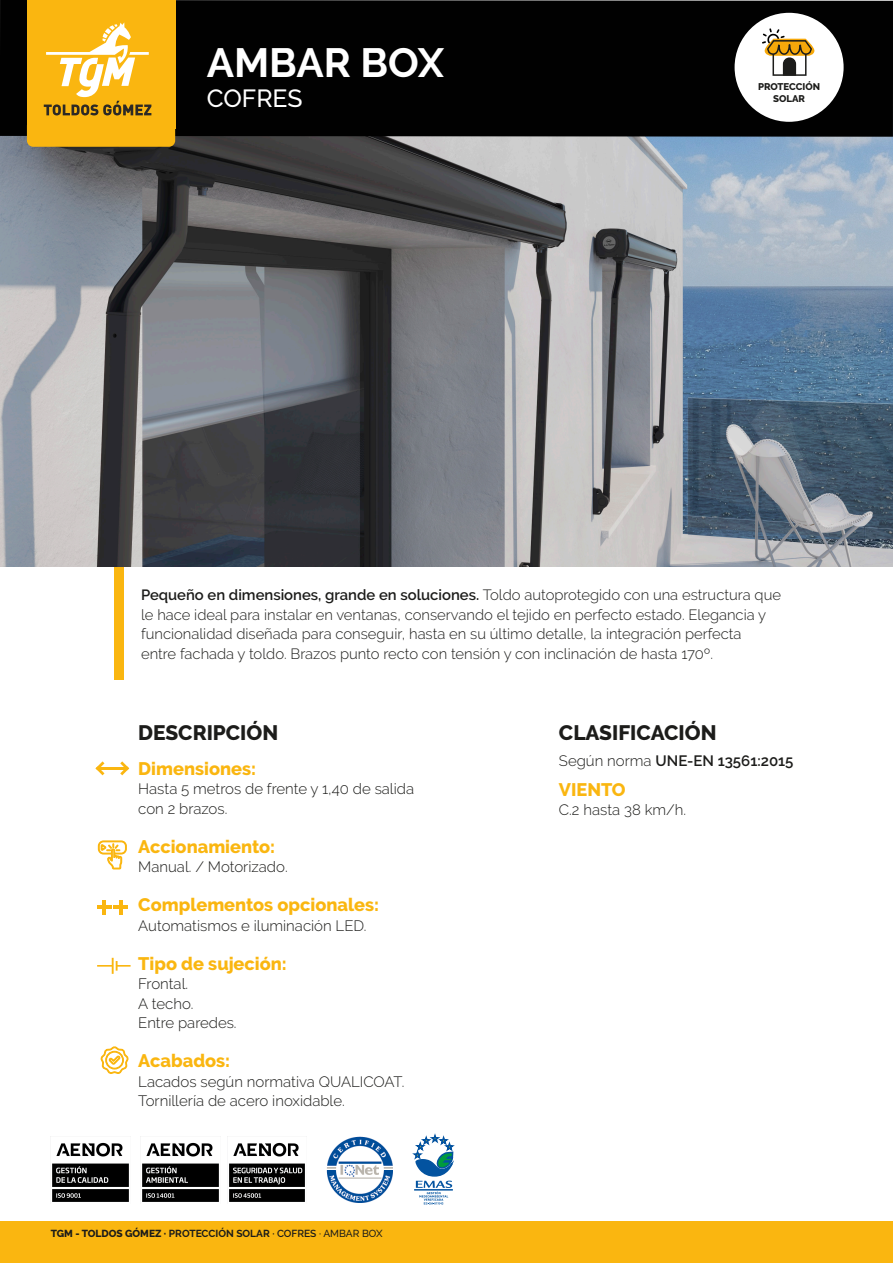
<style>
.page{position:relative;width:893px;height:1263px;background:#fff}
.page>*{position:absolute;margin:0;border:0;box-sizing:border-box;transform-origin:0 0}
.t1{font:700 40.65px "Raleway";color:#fff}
.t2{font:500 24.75px "Raleway";color:#fff}
.t3{font:800 20.85px "Raleway";color:#1c1c1a}
.t4{font:800 18.15px "Raleway";color:#fab610}
.t5{font:300 15px/19.5px "Raleway";color:#1c1c1a}
.t6{font:600 15px "Raleway";color:#1c1c1a}
.t7{font:300 14.85px/19.5px "Raleway";color:#1c1c1a}
.t8{font:800 10.2px "Raleway";color:#1c1c1a}
.t9{font:800 9.75px/11.6px "Raleway";color:#1c1c1a;text-align:center}
.s1{font-weight:600}
.s2{font-weight:700}
.s3{font-weight:500}
.s4{font-weight:300}
</style>
<div class="page">
<div style="left:114px;top:559px;width:10px;height:121px;background:#fab610"></div>
<img style="left:0;top:137px;width:893px;height:429px">
<div style="left:0;top:0;width:893px;height:137px;background:#010101"></div>
<div style="left:735px;top:13px;width:109px;height:109px;background:#fff;border-radius:50%"></div>
<div style="left:27px;top:0;width:148px;height:129px;background:#fab610"></div>
<svg style="left:44px;top:22px;width:107px;height:93px"></svg>
<svg style="left:762px;top:15px;width:53px;height:61px"></svg>
<div style="left:27px;top:119px;width:148px;height:28px;background:#fab610;border-radius:6px"></div>
<div style="left:0;top:1221px;width:893px;height:42px;background:#fab610"></div>
<img style="left:326px;top:1136px;width:67px;height:67px">
<img style="left:52px;top:1142px;width:77px;height:60px">
<img style="left:142px;top:1142px;width:77px;height:60px">
<img style="left:229px;top:1142px;width:76px;height:60px">
<svg style="left:412px;top:1133px;width:43px;height:71px"></svg>
<hr style="left:113px;top:906px;width:15px;height:3px;background:#fab610">
<hr style="left:119px;top:900px;width:3px;height:15px;background:#fab610">
<hr style="left:97px;top:906px;width:15px;height:3px;background:#fab610">
<hr style="left:102px;top:900px;width:4px;height:15px;background:#fab610">
<hr style="left:99px;top:767px;width:27px;height:3px;background:#fab610">
<svg style="left:96px;top:761px;width:8px;height:14px"></svg>
<svg style="left:120px;top:761px;width:9px;height:14px"></svg>
<svg style="left:97px;top:958px;width:34px;height:16px"></svg>
<svg style="left:100px;top:1046px;width:29px;height:28px"></svg>
<svg style="left:98px;top:840px;width:29px;height:30px"></svg>
<h1 class="t1" style="left:207px;top:40px;width:239px">AMBAR BOX</h1>
<h2 class="t2" style="left:207px;top:83px;width:97px">COFRES</h2>
<p class="t9" style="left:758px;top:81px;width:64px">PROTECCIÓN<br>SOLAR</p>
<p class="t7" style="left:141px;top:585px;width:641px"><span class="s1">Pequeño en dimensiones, grande en soluciones.</span> Toldo autoprotegido con una estructura que le hace ideal para instalar en ventanas, conservando el tejido en perfecto estado. Elegancia y funcionalidad diseñada para conseguir, hasta en su último detalle, la integración perfecta<br>entre fachada y toldo. Brazos punto recto con tensión y con inclinación de hasta 170º.</p>
<h3 class="t3" style="left:138px;top:721px;width:141px">DESCRIPCIÓN</h3>
<p class="t4" style="left:138px;top:758px;width:119px">Dimensiones:</p>
<p class="t5" style="left:138px;top:779px;width:277px">Hasta 5 metros de frente y 1,40 de salida con 2 brazos.</p>
<p class="t4" style="left:138px;top:836px;width:138px">Accionamiento:</p>
<p class="t5" style="left:138px;top:857px;width:151px">Manual. / Motorizado.</p>
<p class="t4" style="left:138px;top:894px;width:242px">Complementos opcionales:</p>
<p class="t5" style="left:138px;top:916px;width:230px">Automatismos e iluminación LED.</p>
<p class="t4" style="left:138px;top:953px;width:150px">Tipo de sujeción:</p>
<p class="t5" style="left:138px;top:974px;width:100px">Frontal.<br>A techo.<br>Entre paredes.</p>
<p class="t4" style="left:138px;top:1050px;width:93px">Acabados:</p>
<p class="t5" style="left:138px;top:1072px;width:267px">Lacados según normativa QUALICOAT.<br>Tornillería de acero inoxidable.</p>
<p class="t8" style="left:51px;top:1227px;width:333px">TGM - TOLDOS GÓMEZ · <span class="s2">PROTECCIÓN SOLAR</span> <span class="s1">· COFRES</span> <span class="s3">· AMBAR BOX</span></p>
<h3 class="t3" style="left:559px;top:721px;width:159px">CLASIFICACIÓN</h3>
<p class="t6" style="left:559px;top:752px;width:236px"><span class="s4">Según norma</span> UNE-EN 13561:2015</p>
<p class="t4" style="left:559px;top:779px;width:68px">VIENTO</p>
<p class="t5" style="left:559px;top:800px;width:129px">C.2 hasta 38 km/h.</p>
</div>
